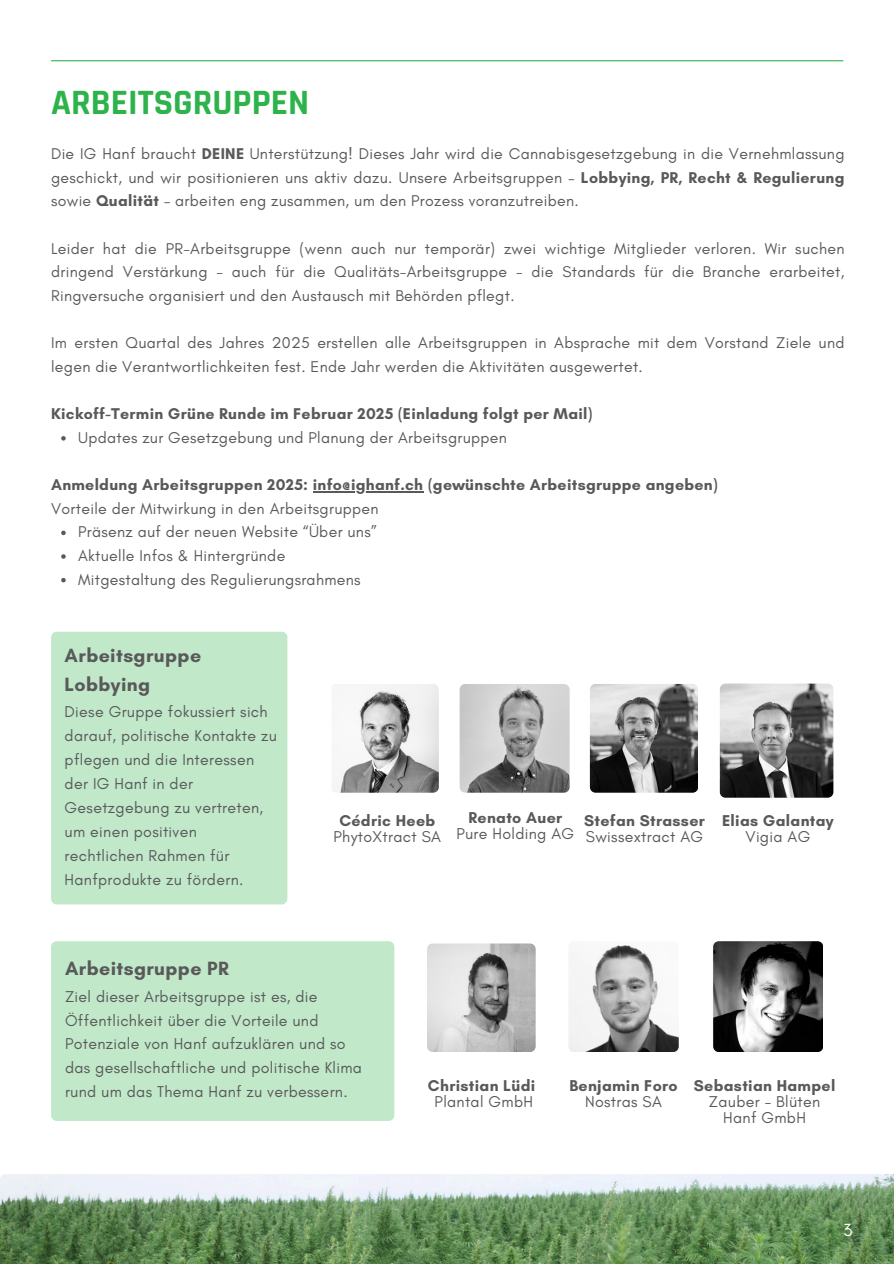
<style>
.page{position:relative;width:894px;height:1264px;background:#fff}
.page>*{position:absolute;margin:0;border:0;box-sizing:border-box;transform-origin:0 0}
.t1{font:700 36px "Rajdhani";color:#2db34b}
.t2{font:700 19.5px/28.8px "Glacial Indifference";letter-spacing:.02em;color:#595959}
.t3{font:18px "Glacial Indifference";color:#fff}
.t4{font:15.9px/24px "Glacial Indifference";letter-spacing:.02em;color:#595959}
.t5{font:700 15.9px/15.8px "Glacial Indifference";letter-spacing:.02em;color:#595959}
.s1{font-weight:700}
.s2{font-weight:400}
</style>
<div class="page">
<hr style="left:51px;top:60px;width:792px;height:1px;background:#2db34b">
<div style="left:51px;top:941px;width:343px;height:179px;background:#c0e8c9;border-radius:6px"></div>
<img style="left:427px;top:943px;width:108px;height:108px;border-radius:6px">
<img style="left:568px;top:941px;width:110px;height:110px;border-radius:6px">
<div style="left:51px;top:631px;width:236px;height:273px;background:#c0e8c9;border-radius:6px"></div>
<img style="left:330px;top:684px;width:108px;height:108px;border-radius:6px">
<img style="left:459px;top:684px;width:110px;height:108px;border-radius:6px">
<img style="left:589px;top:684px;width:108px;height:108px;border-radius:6px">
<img style="left:0;top:1174px;width:893px;height:89px">
<img style="left:713px;top:941px;width:109px;height:110px;border-radius:6px">
<svg style="left:61px;top:436px;width:5px;height:4px"></svg>
<hr style="left:313px;top:491px;width:110px;height:1px;background:#595959">
<svg style="left:61px;top:530px;width:5px;height:5px"></svg>
<svg style="left:61px;top:554px;width:5px;height:5px"></svg>
<svg style="left:61px;top:578px;width:5px;height:4px"></svg>
<img style="left:719px;top:683px;width:114px;height:114px;border-radius:6px">
<p class="t1" style="left:51px;top:81px;width:259px">ARBEITSGRUPPEN</p>
<p class="t4" style="left:51px;top:142px;width:794px;text-align:justify">Die IG Hanf braucht <span class="s1">DEINE</span> Unterstützung! Dieses Jahr wird die Cannabisgesetzgebung in die Vernehmlassung geschickt, und wir positionieren uns aktiv dazu. Unsere Arbeitsgruppen – <span class="s1">Lobbying, PR, Recht &amp; Regulierung </span>sowie <span class="s1">Qualität</span> – arbeiten eng zusammen, um den Prozess voranzutreiben.</p>
<h1 class="t4" style="left:51px;top:236px;width:794px;text-align:justify">Leider hat die PR-Arbeitsgruppe (wenn auch nur temporär) zwei wichtige Mitglieder verloren. Wir suchen dringend Verstärkung - auch für die Qualitäts-Arbeitsgruppe - die Standards für die Branche erarbeitet, Ringversuche organisiert und den Austausch mit Behörden pflegt.</h1>
<p class="t4" style="left:51px;top:331px;width:794px">Im ersten Quartal des Jahres 2025 erstellen alle Arbeitsgruppen in Absprache mit dem Vorstand Ziele und legen die Verantwortlichkeiten fest. Ende Jahr werden die Aktivitäten ausgewertet.</p>
<p class="t5" style="left:51px;top:406px;width:542px">Kickoff-Termin Grüne Runde im Februar 2025 (Einladung folgt per Mail)</p>
<p class="t4" style="left:78px;top:425px;width:430px">Updates zur Gesetzgebung und Planung der Arbeitsgruppen</p>
<h2 class="t5" style="left:51px;top:476px;width:668px">Anmeldung Arbeitsgruppen 2025: info@ighanf.ch (gewünschte Arbeitsgruppe angeben)</h2>
<p class="t4" style="left:51px;top:496px;width:329px">Vorteile der Mitwirkung in den Arbeitsgruppen</p>
<p class="t4" style="left:78px;top:520px;width:300px">Präsenz auf der neuen Website “Über uns”</p>
<p class="t4" style="left:78px;top:543px;width:209px">Aktuelle Infos &amp; Hintergründe</p>
<p class="t4" style="left:78px;top:567px;width:284px">Mitgestaltung des Regulierungsrahmens</p>
<p class="t2" style="left:65px;top:641px;width:138px">Arbeitsgruppe<br>Lobbying</p>
<p class="t4" style="left:65px;top:699px;width:214px">Diese Gruppe fokussiert sich darauf, politische Kontakte zu pflegen und die Interessen der IG Hanf in der<br>Gesetzgebung zu vertreten, um einen positiven rechtlichen Rahmen für<br>Hanfprodukte zu fördern.</p>
<p class="t5" style="left:339px;top:812px;width:97px">Cédric Heeb</p>
<p class="t4" style="left:333px;top:824px;width:109px">PhytoXtract SA</p>
<p class="t5" style="left:468px;top:810px;width:95px">Renato Auer</p>
<p class="t4" style="left:456px;top:821px;width:119px">Pure Holding AG</p>
<p class="t5" style="left:584px;top:812px;width:122px">Stefan Strasser<br><span class="s2">Swissextract AG</span></p>
<p class="t5" style="left:722px;top:812px;width:113px">Elias Galantay</p>
<p class="t4" style="left:745px;top:824px;width:66px">Vigia AG</p>
<p class="t2" style="left:65px;top:953px;width:165px">Arbeitsgruppe PR</p>
<p class="t4" style="left:65px;top:983px;width:298px">Ziel dieser Arbeitsgruppe ist es, die Öffentlichkeit über die Vorteile und Potenziale von Hanf aufzuklären und so das gesellschaftliche und politische Klima rund um das Thema Hanf zu verbessern.</p>
<p class="t5" style="left:428px;top:1077px;width:109px">Christian Lüdi</p>
<p class="t4" style="left:434px;top:1089px;width:100px">Plantal GmbH</p>
<p class="t5" style="left:569px;top:1077px;width:110px">Benjamin Foro</p>
<p class="t4" style="left:585px;top:1089px;width:78px">Nostras SA</p>
<p class="t5" style="left:693px;top:1077px;width:143px">Sebastian Hampel</p>
<p class="t4" style="left:708px;top:1093px;width:113px;line-height:15.8px;text-align:center">Zauber - Blüten<br>Hanf GmbH</p>
<p class="t3" style="left:842px;top:1218px;width:11px">3</p>
</div>
